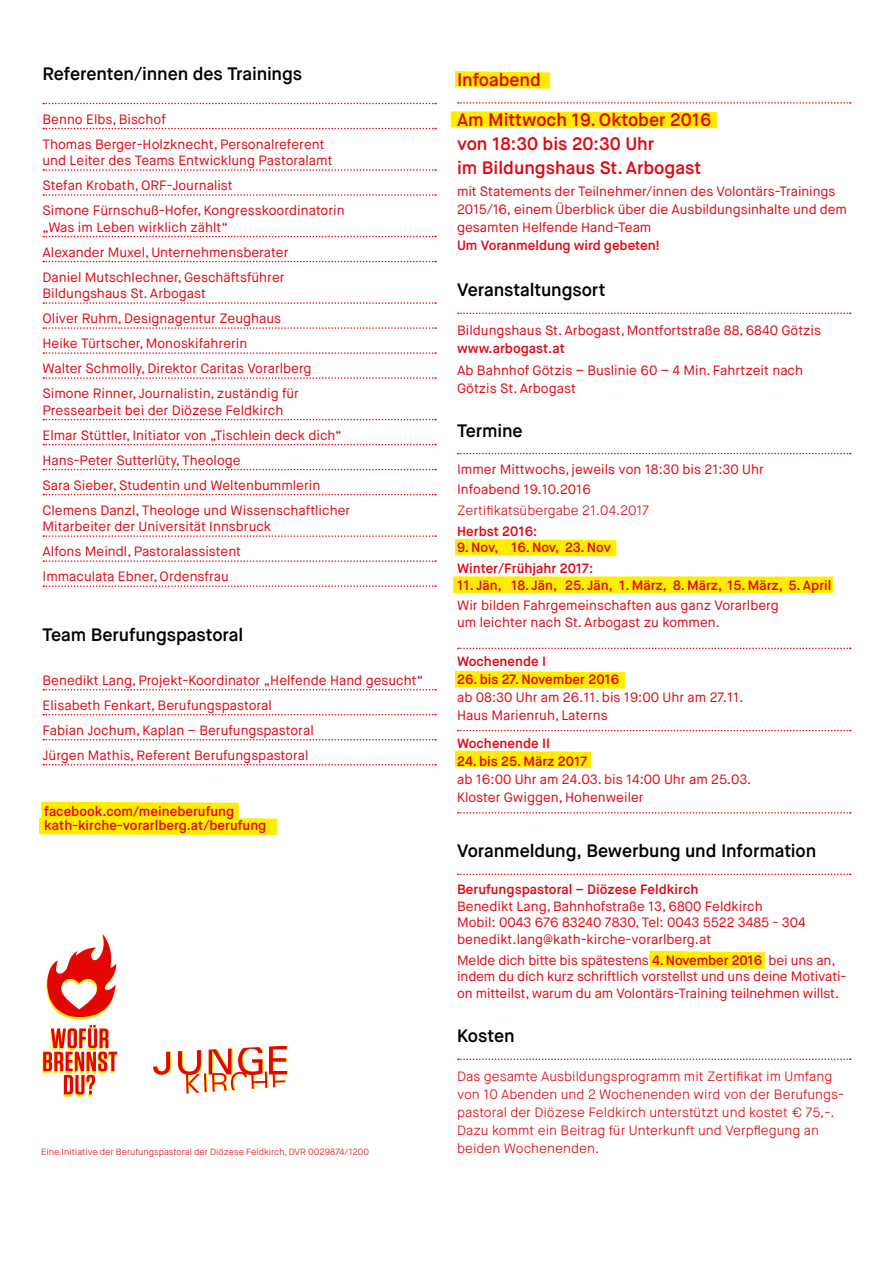
<style>
.page{position:relative;width:893px;height:1263px;background:#fff}
.page>*{position:absolute;margin:0;border:0;box-sizing:border-box;transform-origin:0 0}
.t1{font:600 18px "Maison Neue";letter-spacing:-.01em;color:#000}
.t2{font:600 18px/24px "Maison Neue";color:#e30613}
.t3{font:13.5px/25px "Maison Neue";color:#e30613}
.t4{font:600 13.5px/20.7px "Maison Neue";color:#e30613}
.t5{font:300 13.5px/18px "Maison Neue";color:#e30613}
.t6{font:300 9px "Maison Neue";color:#e30613}
.s1{font-weight:600}
</style>
<div class="page">
<svg style="left:39px;top:802px;width:238px;height:33px;background:#ffee19"></svg>
<svg style="left:43px;top:103px;width:393px;height:1px"></svg>
<svg style="left:43px;top:128px;width:393px;height:1px"></svg>
<svg style="left:43px;top:169px;width:393px;height:2px"></svg>
<svg style="left:43px;top:194px;width:393px;height:2px"></svg>
<svg style="left:43px;top:236px;width:393px;height:1px"></svg>
<svg style="left:43px;top:261px;width:393px;height:1px"></svg>
<svg style="left:43px;top:302px;width:393px;height:2px"></svg>
<svg style="left:43px;top:327px;width:393px;height:2px"></svg>
<svg style="left:43px;top:352px;width:393px;height:2px"></svg>
<svg style="left:43px;top:377px;width:393px;height:2px"></svg>
<svg style="left:43px;top:419px;width:393px;height:1px"></svg>
<svg style="left:43px;top:444px;width:393px;height:1px"></svg>
<svg style="left:43px;top:469px;width:393px;height:1px"></svg>
<svg style="left:43px;top:494px;width:393px;height:1px"></svg>
<svg style="left:43px;top:535px;width:393px;height:2px"></svg>
<svg style="left:43px;top:560px;width:393px;height:2px"></svg>
<svg style="left:43px;top:585px;width:393px;height:2px"></svg>
<svg style="left:43px;top:689px;width:393px;height:1px"></svg>
<svg style="left:43px;top:714px;width:393px;height:1px"></svg>
<svg style="left:43px;top:739px;width:393px;height:1px"></svg>
<svg style="left:43px;top:764px;width:393px;height:1px"></svg>
<svg style="left:458px;top:313px;width:393px;height:1px"></svg>
<svg style="left:458px;top:453px;width:393px;height:1px"></svg>
<svg style="left:458px;top:648px;width:393px;height:1px"></svg>
<svg style="left:458px;top:730px;width:393px;height:1px"></svg>
<svg style="left:458px;top:812px;width:393px;height:2px"></svg>
<svg style="left:458px;top:874px;width:393px;height:1px"></svg>
<svg style="left:458px;top:1058px;width:393px;height:2px"></svg>
<svg style="left:458px;top:102px;width:393px;height:2px"></svg>
<svg style="left:649px;top:951px;width:116px;height:18px;background:#ffee14"></svg>
<svg style="left:455px;top:539px;width:162px;height:17px;background:#ffed0c"></svg>
<svg style="left:455px;top:671px;width:170px;height:18px;background:#ffee15"></svg>
<div style="left:453px;top:576px;width:380px;height:17px;background:#ffed00"></div>
<svg style="left:455px;top:750px;width:136px;height:18px;background:#ffee15"></svg>
<svg style="left:455px;top:71px;width:95px;height:18px;background:#ffee18"></svg>
<svg style="left:451px;top:111px;width:266px;height:17px;background:#ffed0c"></svg>
<svg style="left:153px;top:1046px;width:135px;height:47px"></svg>
<svg style="left:43px;top:934px;width:74px;height:163px"></svg>
<h1 class="t1" style="left:43px;top:62px;width:261px">Referenten/innen des Trainings</h1>
<p class="t3" style="left:43px;top:106px;width:284px">Benno Elbs, Bischof<br>Thomas Berger-Holzknecht, Personalreferent</p>
<p class="t3" style="left:43px;top:148px;width:304px">und Leiter des Teams Entwicklung Pastoralamt<br>Stefan Krobath, ORF-Journalist<br>Simone Fürnschuß-Hofer, Kongresskoordinatorin</p>
<p class="t3" style="left:43px;top:214px;width:247px">„Was im Leben wirklich zählt“<br>Alexander Muxel, Unternehmensberater<br>Daniel Mutschlechner, Geschäftsführer</p>
<p class="t3" style="left:43px;top:281px;width:271px">Bildungshaus St. Arbogast<br>Oliver Ruhm, Designagentur Zeughaus Heike Türtscher, Monoskifahrerin<br>Walter Schmolly, Direktor Caritas Vorarlberg Simone Rinner, Journalistin, zuständig für</p>
<p class="t3" style="left:43px;top:397px;width:309px">Pressearbeit bei der Diözese Feldkirch<br>Elmar Stüttler, Initiator von „Tischlein deck dich“ Hans-Peter Sutterlüty, Theologe<br>Sara Sieber, Studentin und Weltenbummlerin Clemens Danzl, Theologe und Wissenschaftlicher</p>
<p class="t3" style="left:43px;top:514px;width:230px">Mitarbeiter der Universität Innsbruck<br>Alfons Meindl, Pastoralassistent<br>Immaculata Ebner, Ordensfrau</p>
<h1 class="t1" style="left:43px;top:623px;width:202px">Team Berufungspastoral</h1>
<p class="t3" style="left:43px;top:668px;width:382px">Benedikt Lang, Projekt-Koordinator „Helfende Hand gesucht“ Elisabeth Fenkart, Berufungspastoral<br>Fabian Jochum, Kaplan – Berufungspastoral<br>Jürgen Mathis, Referent Berufungspastoral</p>
<p class="t4" style="left:44px;top:805px;width:224px;line-height:13.5px">facebook.com/meineberufung kath-kirche-vorarlberg.at/berufung</p>
<p class="t6" style="left:41px;top:1146px;width:330px">Eine Initiative der Berufungspastoral der Diözese Feldkirch, DVR 0029874/1200</p>
<h1 class="t2" style="left:457px;top:68px;width:85px">Infoabend</h1>
<h1 class="t2" style="left:457px;top:108px;width:256px">Am Mittwoch 19. Oktober 2016 von 18:30 bis 20:30 Uhr<br>im Bildungshaus St. Arbogast</h1>
<p class="t3" style="left:457px;top:183px;width:391px;line-height:18px">mit Statements der Teilnehmer/innen des Volontärs-Trainings<br>2015/16, einem Überblick über die Ausbildungsinhalte und dem gesamten Helfende Hand-Team</p>
<p class="t4" style="left:457px;top:235px;width:204px">Um Voranmeldung wird gebeten!</p>
<h1 class="t1" style="left:457px;top:279px;width:150px">Veranstaltungsort</h1>
<p class="t3" style="left:457px;top:318px;width:366px">Bildungshaus St. Arbogast, Montfortstraße 88, 6840 Götzis</p>
<p class="t4" style="left:457px;top:338px;width:109px">www.arbogast.at</p>
<p class="t3" style="left:457px;top:361px;width:348px;line-height:18px">Ab Bahnhof Götzis – Buslinie 60 – 4 Min. Fahrtzeit nach<br>Götzis St. Arbogast</p>
<h1 class="t1" style="left:457px;top:419px;width:67px">Termine</h1>
<p class="t3" style="left:457px;top:459px;width:308px;line-height:20.7px">Immer Mittwochs, jeweils von 18:30 bis 21:30 Uhr<br>Infoabend 19.10.2016</p>
<p class="t5" style="left:457px;top:501px;width:194px">Zertifikatsübergabe 21.04.2017</p>
<p class="t4" style="left:457px;top:521px;width:82px">Herbst 2016:</p>
<p class="t4" style="left:457px;top:537px;width:156px">9. Nov, 16. Nov, 23. Nov<br>Winter/Frühjahr 2017:</p>
<p class="t4" style="left:457px;top:575px;width:376px">11. Jän, 18. Jän, 25. Jän, 1. März, 8. März, 15. März, 5. April</p>
<p class="t3" style="left:457px;top:597px;width:323px;line-height:16.5px">Wir bilden Fahrgemeinschaften aus ganz Vorarlberg um leichter nach St. Arbogast zu kommen.</p>
<p class="t4" style="left:457px;top:651px;width:91px">Wochenende I</p>
<p class="t4" style="left:457px;top:669px;width:164px">26. bis 27. November 2016</p>
<p class="t3" style="left:457px;top:688px;width:288px;line-height:18px">ab 08:30 Uhr am 26.11. bis 19:00 Uhr am 27.11.<br>Haus Marienruh, Laterns</p>
<p class="t4" style="left:457px;top:733px;width:95px">Wochenende II</p>
<p class="t4" style="left:457px;top:751px;width:132px">24. bis 25. März 2017</p>
<p class="t3" style="left:457px;top:770px;width:296px;line-height:18px">ab 16:00 Uhr am 24.03. bis 14:00 Uhr am 25.03.<br>Kloster Gwiggen, Hohenweiler</p>
<h1 class="t1" style="left:457px;top:840px;width:361px">Voranmeldung, Bewerbung und Information</h1>
<p class="t4" style="left:457px;top:879px;width:243px">Berufungspastoral – Diözese Feldkirch</p>
<p class="t3" style="left:457px;top:898px;width:350px;line-height:16.5px">Benedikt Lang, Bahnhofstraße 13, 6800 Feldkirch<br>Mobil: 0043 676 83240 7830, Tel: 0043 5522 3485 - 304 benedikt.lang@kath-kirche-vorarlberg.at</p>
<p class="t3" style="left:457px;top:952px;width:391px;line-height:16.5px">Melde dich bitte bis spätestens <span class="s1">4. November 2016</span> bei uns an, indem du dich kurz schriftlich vorstellst und uns deine Motivati&shy;on mitteilst, warum du am Volontärs-Training teilnehmen willst.</p>
<h1 class="t1" style="left:457px;top:1024px;width:59px">Kosten</h1>
<p class="t5" style="left:457px;top:1067px;width:389px">Das gesamte Ausbildungsprogramm mit Zertifikat im Umfang von 10 Abenden und 2 Wochenenden wird von der Berufungs&shy;pastoral der Diözese Feldkirch unterstützt und kostet € 75,-.<br>Dazu kommt ein Beitrag für Unterkunft und Verpflegung an beiden Wochenenden.</p>
</div>
